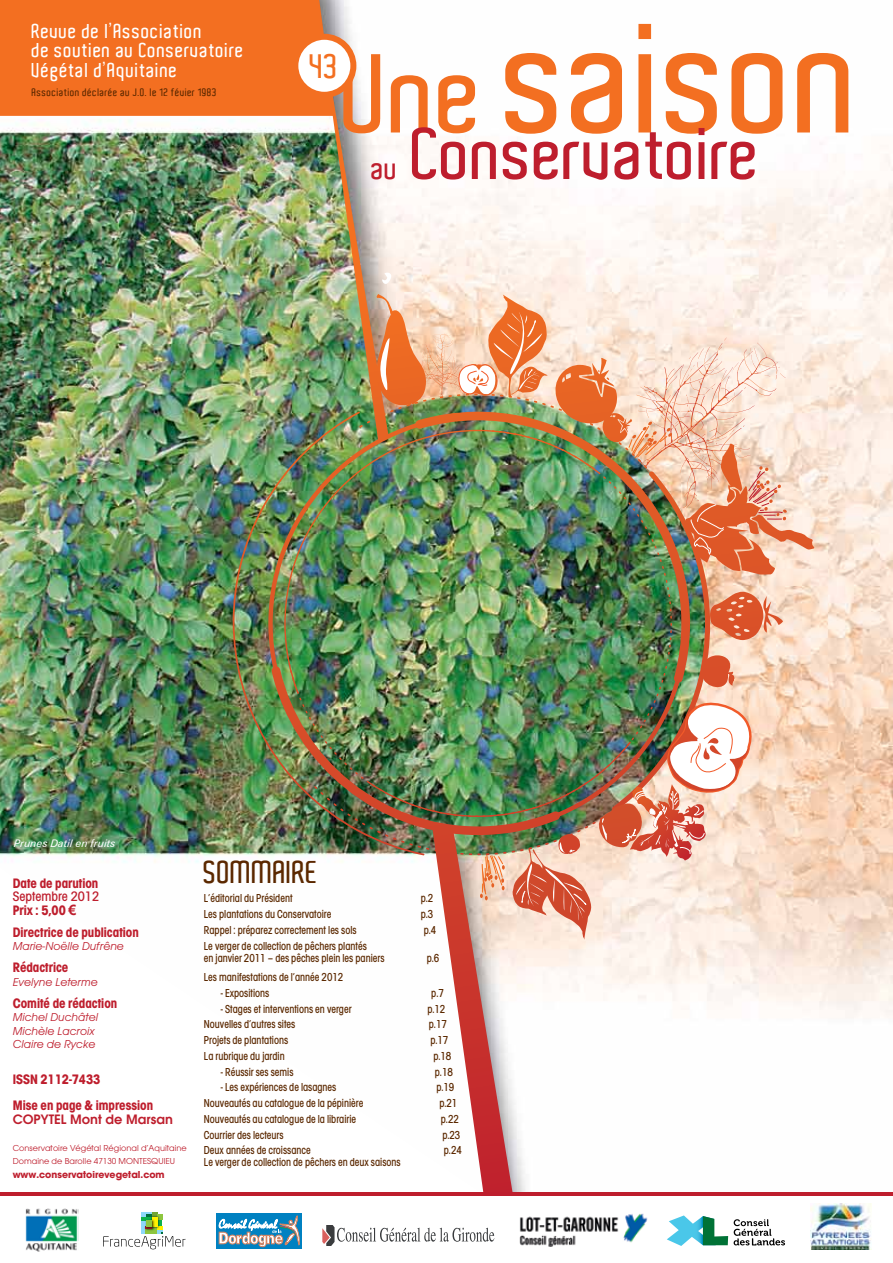
<style>
.page{position:relative;width:893px;height:1263px;background:#fff}
.page>*{position:absolute;margin:0;border:0;box-sizing:border-box;transform-origin:0 0}
.t1{font:600 150px "Aldo";color:#f36f21}
.t2{font:600 70.5px "Aldo";color:#be1e2d}
.t3{font:600 33px "Aldo";color:#f36f21}
.t4{font:600 30.75px "Aldo";color:#5b2800}
.t5{font:600 30px "Aldo";color:#be1e2d}
.t6{font:600 19.5px/19.5px "Aldo";letter-spacing:.035em;color:#fff}
.t7{font:14.25px/22px "Avant Gardebold Con";color:#be1e2d}
.t8{font:14.25px "Avant Garde Demi";color:#be1e2d}
.t9{font:14.25px "Avant Garde Med Con";color:#be1e2d}
.t10{font:12px/12.8px "Avant Garde Med Con";color:#5b2800;scale:.91 1}
.t11{font:12px/13.5px "Avant Garde Book Obli";color:#be1e2d}
.t12{font:600 10.5px "Aldo";letter-spacing:.035em;color:#5b2800}
.t13{font:10.5px "Avant Gardebold";color:#be1e2d}
.t14{font:italic 10.5px "Zurich BT";color:#fff}
.t15{font:9px/12.6px "Avant Garde";color:#be1e2d}
.s1{font-size:108px}
.s2{font-family:"Arial";font-weight:700}
</style>
<div class="page">
<img style="left:816px;top:143px;width:77px;height:875px">
<img style="left:26px;top:1249px;width:51px;height:3px">
<hr style="left:0;top:1192px;width:893px;height:3px;background:#be1e2d">
<img style="left:816px;top:1203px;width:56px;height:46px">
<img style="left:0;top:0;width:816px;height:1249px">
<div style="left:295px;top:37px;width:58px;height:58px;background:#fff;border-radius:50%"></div>
<div style="left:292px;top:34px;width:64px;height:64px;border:6px solid #f36f21;border-radius:50%"></div>
<h3 class="t6" style="left:32px;top:21px;width:213px">Revue de l’Association<br>de soutien au Conservatoire<br>Végétal d’Aquitaine</h3>
<p class="t12" style="left:32px;top:86px;width:186px">Association déclarée au J.O. le 12 févier 1983</p>
<h1 class="t1" style="left:343px;top:-5px;width:521px"><span class="s1">Une</span> saison</h1>
<h3 class="t5" style="left:372px;top:152px;width:28px">au</h3>
<h3 class="t3" style="left:310px;top:48px;width:30px">43</h3>
<h2 class="t2" style="left:412px;top:114px;width:350px">Conservatoire</h2>
<p class="t14" style="left:14px;top:837px;width:103px">Prunes Datil en fruits</p>
<p class="t7" style="left:13px;top:872px;width:87px">Date de parution</p>
<p class="t9" style="left:13px;top:888px;width:88px">Septembre 2012</p>
<p class="t7" style="left:13px;top:899px;width:128px">Prix : 5,00 <span class="s2">€<br></span>Directrice de publication</p>
<p class="t11" style="left:13px;top:939px;width:113px">Marie-Noëlle Dufrêne</p>
<p class="t7" style="left:13px;top:956px;width:57px">Rédactrice</p>
<p class="t11" style="left:13px;top:975px;width:87px">Evelyne Leterme</p>
<p class="t7" style="left:13px;top:992px;width:106px">Comité de rédaction</p>
<p class="t11" style="left:13px;top:1010px;width:87px">Michel Duchâtel<br>Michèle Lacroix<br>Claire de Rycke</p>
<p class="t7" style="left:13px;top:1066px;width:142px;line-height:26.2px">ISSN 2112-7433<br>Mise en page &amp; impression</p>
<p class="t8" style="left:13px;top:1110px;width:162px">COPYTEL Mont de Marsan</p>
<p class="t15" style="left:13px;top:1141px;width:176px">Conservatoire Végétal Régional d’Aquitaine<br>Domaine de Barolle 47130 MONTESQUIEU</p>
<p class="t13" style="left:13px;top:1168px;width:153px">www.conservatoirevegetal.com</p>
<h3 class="t4" style="left:204px;top:854px;width:116px">SOMMAIRE</h3>
<p class="t10" style="left:204px;top:892px;width:99px">L’éditorial du Président</p>
<p class="t10" style="left:421px;top:892px;width:15px">p.2</p>
<p class="t10" style="left:204px;top:907px;width:142px">Les plantations du Conservatoire</p>
<p class="t10" style="left:421px;top:907px;width:15px">p.3</p>
<p class="t10" style="left:204px;top:923px;width:169px">Rappel : préparez correctement les sols</p>
<p class="t10" style="left:424px;top:923px;width:15px">p.4</p>
<p class="t10" style="left:204px;top:939px;width:200px">Le verger de collection de pêchers plantés<br>en janvier 2011 – des pêches plein les paniers</p>
<p class="t10" style="left:427px;top:952px;width:15px">p.6</p>
<p class="t10" style="left:204px;top:970px;width:155px">Les manifestations de l’année 2012</p>
<p class="t10" style="left:221px;top:986px;width:55px">- Expositions</p>
<p class="t10" style="left:431px;top:986px;width:15px">p.7</p>
<p class="t10" style="left:221px;top:1002px;width:145px">- Stages et interventions en verger</p>
<p class="t10" style="left:427px;top:1002px;width:21px">p.12</p>
<p class="t10" style="left:204px;top:1018px;width:102px">Nouvelles d’autres sites</p>
<p class="t10" style="left:429px;top:1018px;width:21px">p.17</p>
<p class="t10" style="left:204px;top:1033px;width:94px">Projets de plantations</p>
<p class="t10" style="left:430px;top:1033px;width:21px">p.17</p>
<p class="t10" style="left:204px;top:1049px;width:90px">La rubrique du jardin</p>
<p class="t10" style="left:433px;top:1049px;width:21px">p.18</p>
<p class="t10" style="left:221px;top:1065px;width:81px">- Réussir ses semis</p>
<p class="t10" style="left:435px;top:1065px;width:21px">p.18</p>
<p class="t10" style="left:221px;top:1081px;width:128px">- Les expériences de lasagnes</p>
<p class="t10" style="left:436px;top:1081px;width:21px">p.19</p>
<p class="t10" style="left:204px;top:1096px;width:177px">Nouveautés au catalogue de la pépinière</p>
<p class="t10" style="left:439px;top:1096px;width:21px">p.21</p>
<p class="t10" style="left:204px;top:1112px;width:169px">Nouveautés au catalogue de la librairie</p>
<p class="t10" style="left:441px;top:1112px;width:21px">p.22</p>
<p class="t10" style="left:204px;top:1128px;width:89px">Courrier des lecteurs</p>
<p class="t10" style="left:442px;top:1128px;width:21px">p.23</p>
<p class="t10" style="left:204px;top:1144px;width:119px">Deux années de croissance</p>
<p class="t10" style="left:444px;top:1144px;width:21px">p.24</p>
<p class="t10" style="left:204px;top:1155px;width:218px">Le verger de collection de pêchers en deux saisons</p>
</div>
